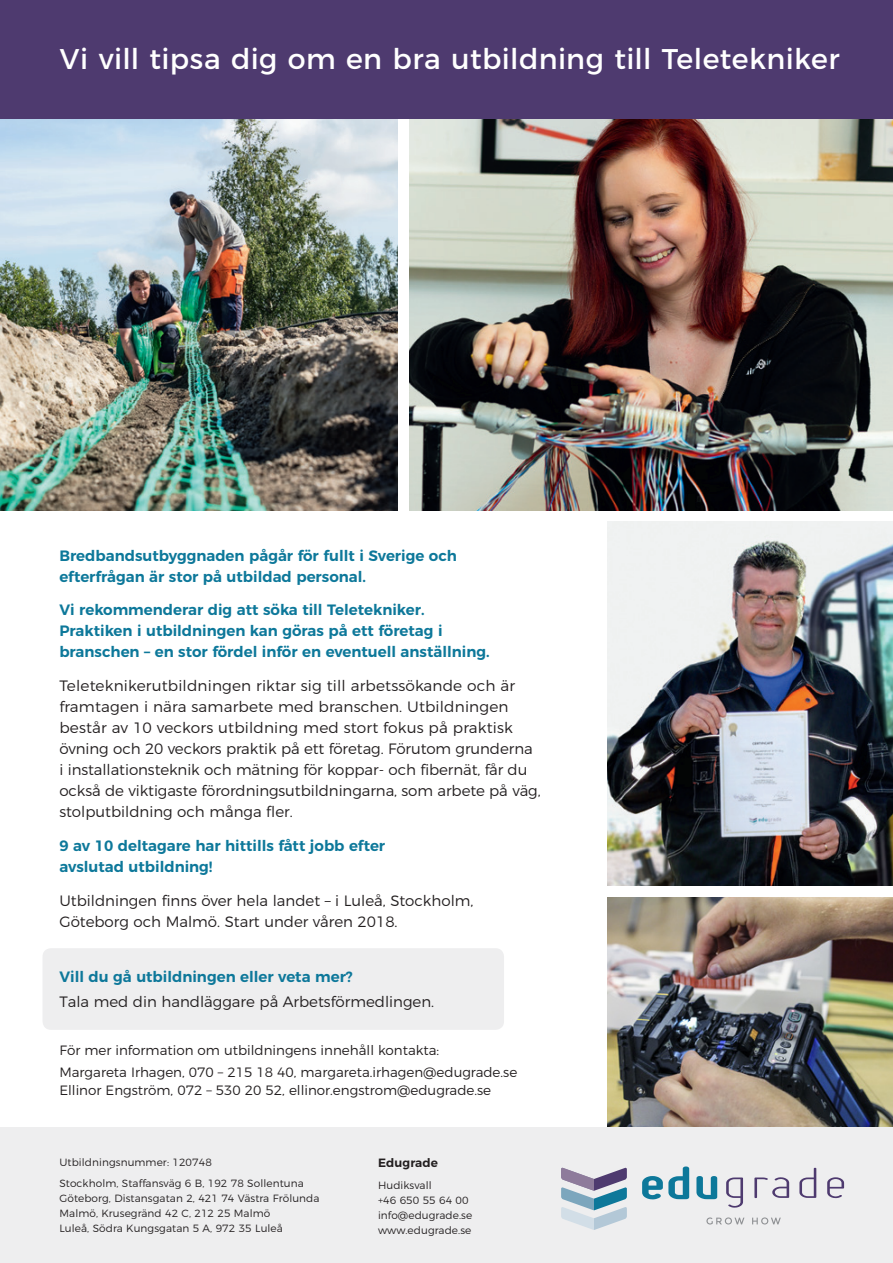
<style>
.page{position:relative;width:893px;height:1263px;background:#fff}
.page>*{position:absolute;margin:0;border:0;box-sizing:border-box;transform-origin:0 0}
.Kursrubrik{font:28.5px "Montserrat";letter-spacing:.015em;color:#fff}
.Brödtext{font:300 15px/21px "Montserrat";color:#231f20}
.Brödtext-2{font:600 15px/21px "Montserrat";color:#0d789a}
.Brödtext-3{font:300 13.5px/18px "Montserrat";color:#231f20}
.t1{font:600 12px "Montserrat";letter-spacing:.01em;color:#231f20}
.t2{font:300 10.5px "Montserrat";letter-spacing:.01em;color:#231f20}
</style>
<div class="page">
<img style="left:607px;top:522px;width:286px;height:363px">
<img style="left:607px;top:898px;width:286px;height:230px">
<div style="left:0;top:1128px;width:893px;height:135px;background:#eeeeef"></div>
<svg style="left:726px;top:1168px;width:118px;height:40px"></svg>
<svg style="left:642px;top:1166px;width:75px;height:33px"></svg>
<svg style="left:706px;top:1217px;width:75px;height:7px"></svg>
<svg style="left:561px;top:1167px;width:66px;height:63px"></svg>
<img style="left:0;top:118px;width:397px;height:392px">
<img style="left:409px;top:118px;width:484px;height:392px">
<div style="left:43px;top:948px;width:461px;height:82px;background:#eeeeef;border-radius:9px"></div>
<div style="left:0;top:0;width:893px;height:118px;background:#4e3a6f"></div>
<p class="Kursrubrik" style="left:60px;top:36px;width:781px">Vi vill tipsa dig om en bra utbildning till Teletekniker</p>
<p class="Brödtext-2" style="left:59px;top:544px;width:399px">Bredbandsutbyggnaden pågår för fullt i Sverige och efterfrågan är stor på utbildad personal.</p>
<p class="Brödtext-2" style="left:59px;top:598px;width:432px">Vi rekommenderar dig att söka till Teletekniker.<br>Praktiken i utbildningen kan göras på ett företag i branschen – en stor fördel inför en eventuell anställning.</p>
<p class="Brödtext" style="left:59px;top:674px;width:483px">Teleteknikerutbildningen riktar sig till arbetssökande och är framtagen i nära samarbete med branschen. Utbildningen består av 10 veckors utbildning med stort fokus på praktisk övning och 20 veckors praktik på ett företag. Förutom grunderna<br>i installationsteknik och mätning för koppar- och fibernät, får du också de viktigaste förordningsutbildningarna, som arbete på väg, stolputbildning och många fler.</p>
<p class="Brödtext-2" style="left:59px;top:834px;width:327px">9 av 10 deltagare har hittills fått jobb efter avslutad utbildning!</p>
<p class="Brödtext" style="left:59px;top:888px;width:416px">Utbildningen finns över hela landet – i Luleå, Stockholm,<br>Göteborg och Malmö. Start under våren 2018.</p>
<p class="Brödtext-2" style="left:59px;top:965px;width:295px">Vill du gå utbildningen eller veta mer?</p>
<p class="Brödtext" style="left:59px;top:990px;width:376px">Tala med din handläggare på Arbetsförmedlingen.</p>
<p class="Brödtext-3" style="left:59px;top:1040px;width:381px">För mer information om utbildningens innehåll kontakta:</p>
<p class="Brödtext-3" style="left:59px;top:1062px;width:459px">Margareta Irhagen, 070 – 215 18 40, margareta.irhagen@edugrade.se<br>Ellinor Engström, 072 – 530 20 52, ellinor.engstrom@edugrade.se</p>
<p class="t2" style="left:59px;top:1154px;width:154px">Utbildningsnummer: 120748</p>
<p class="t2" style="left:59px;top:1175px;width:246px">Stockholm, Staffansväg 6 B, 192 78 Sollentuna</p>
<p class="t2" style="left:59px;top:1190px;width:262px">Göteborg, Distansgatan 2, 421 74 Västra Frölunda</p>
<p class="t2" style="left:59px;top:1205px;width:212px">Malmö, Krusegränd 42 C, 212 25 Malmö</p>
<p class="t2" style="left:59px;top:1220px;width:225px">Luleå, Södra Kungsgatan 5 A, 972 35 Luleå</p>
<p class="t1" style="left:378px;top:1153px;width:62px">Edugrade</p>
<p class="t2" style="left:378px;top:1177px;width:55px">Hudiksvall</p>
<p class="t2" style="left:378px;top:1192px;width:92px">+46 650 55 64 00</p>
<p class="t2" style="left:378px;top:1207px;width:96px">info@edugrade.se</p>
<p class="t2" style="left:378px;top:1222px;width:95px">www.edugrade.se</p>
</div>
